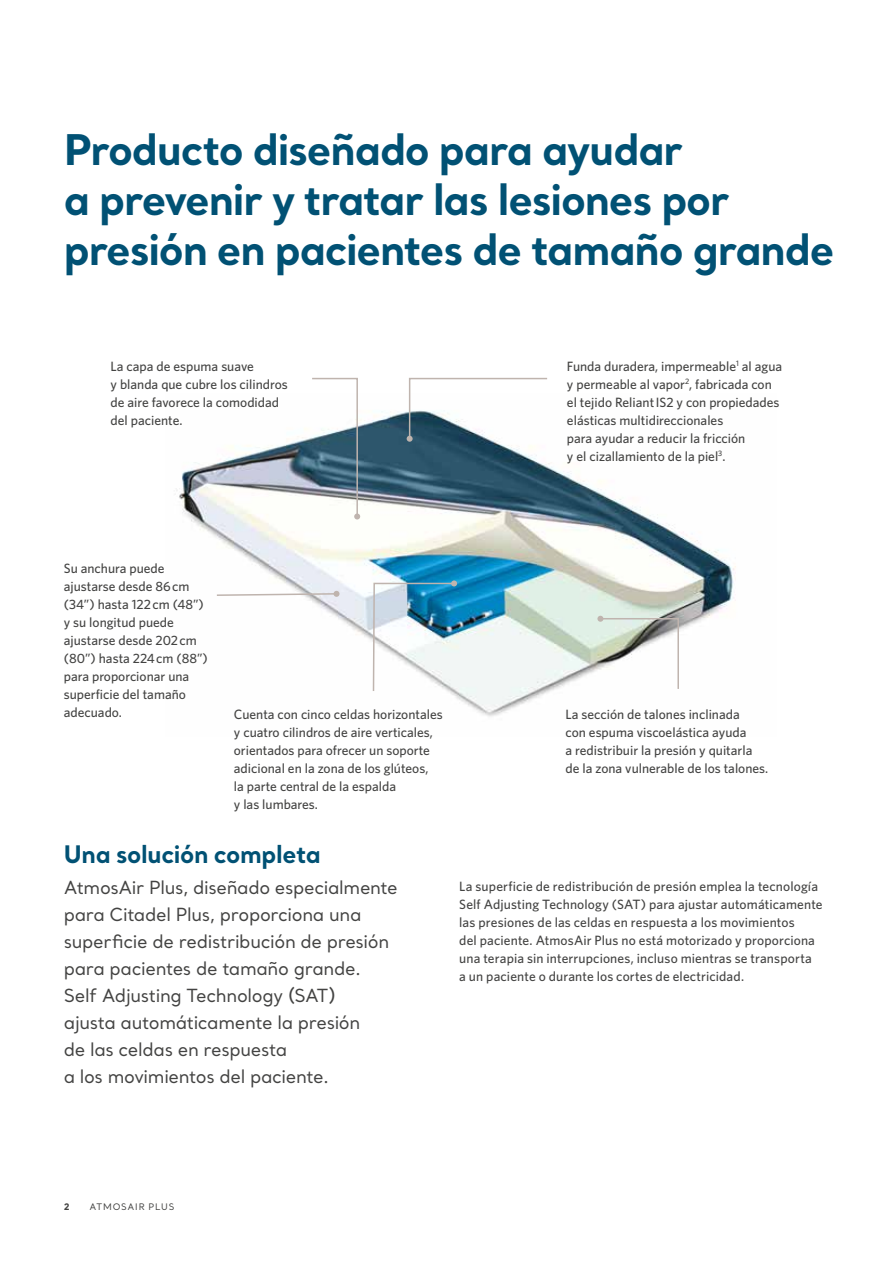
<style>
.page{position:relative;width:893px;height:1263px;background:#fff}
.page>*{position:absolute;margin:0;border:0;box-sizing:border-box;transform-origin:0 0}
.t1{font:700 42px/49.5px "Santral";letter-spacing:-.025em;color:#015174}
.t2{font:700 24px "Santral";letter-spacing:-.015em;color:#015174}
.t3{font:18px/27px "Santral";letter-spacing:-.02em;color:#434342}
.t4{font:500 13.5px/18px "Whitney";color:#434342}
.t5{font:9px "Santral";letter-spacing:.085em;color:#434342}
.t6{font:700 9px "Santral";color:#434342}
</style>
<div class="page">
<img style="left:176px;top:411px;width:560px;height:306px">
<svg style="left:372px;top:580px;width:85px;height:112px"></svg>
<svg style="left:597px;top:616px;width:83px;height:74px"></svg>
<svg style="left:215px;top:591px;width:124px;height:6px"></svg>
<svg style="left:407px;top:377px;width:142px;height:65px"></svg>
<svg style="left:311px;top:377px;width:49px;height:142px"></svg>
<h1 class="t1" style="left:64px;top:124px;width:772px">Producto diseñado para ayudar<br>a prevenir y tratar las lesiones por presión en pacientes de tamaño grande</h1>
<p class="t4" style="left:111px;top:357px;width:179px">La capa de espuma suave<br>y blanda que cubre los cilindros de aire favorece la comodidad del paciente.</p>
<p class="t4" style="left:64px;top:559px;width:146px">Su anchura puede ajustarse desde 86 cm (34”) hasta 122 cm (48”) y su longitud puede ajustarse desde 202 cm (80”) hasta 224 cm (88”) para proporcionar una superficie del tamaño adecuado.</p>
<p class="t4" style="left:234px;top:705px;width:210px">Cuenta con cinco celdas horizontales y cuatro cilindros de aire verticales, orientados para ofrecer un soporte adicional en la zona de los glúteos,<br>la parte central de la espalda<br>y las lumbares.</p>
<h2 class="t2" style="left:64px;top:838px;width:258px">Una solución completa</h2>
<p class="t4" style="left:567px;top:357px;width:217px">Funda duradera, impermeable<sup>1</sup> al agua y permeable al vapor<sup>2</sup>, fabricada con el tejido Reliant IS2 y con propiedades elásticas multidireccionales<br>para ayudar a reducir la fricción<br>y el cizallamiento de la piel<sup>3</sup>.</p>
<p class="t4" style="left:566px;top:705px;width:204px">La sección de talones inclinada<br>con espuma viscoelástica ayuda<br>a redistribuir la presión y quitarla de la zona vulnerable de los talones.</p>
<p class="t3" style="left:64px;top:873px;width:336px">AtmosAir Plus, diseñado especialmente para Citadel Plus, proporciona una superficie de redistribución de presión para pacientes de tamaño grande.<br>Self Adjusting Technology (SAT)<br>ajusta automáticamente la presión<br>de las celdas en respuesta<br>a los movimientos del paciente.</p>
<p class="t4" style="left:459px;top:877px;width:365px">La superficie de redistribución de presión emplea la tecnología Self Adjusting Technology (SAT) para ajustar automáticamente las presiones de las celdas en respuesta a los movimientos<br>del paciente. AtmosAir Plus no está motorizado y proporciona una terapia sin interrupciones, incluso mientras se transporta<br>a un paciente o durante los cortes de electricidad.</p>
<p class="t6" style="left:64px;top:1200px;width:7px">2</p>
<p class="t5" style="left:89px;top:1201px;width:86px">ATMOSAIR PLUS</p>
</div>
